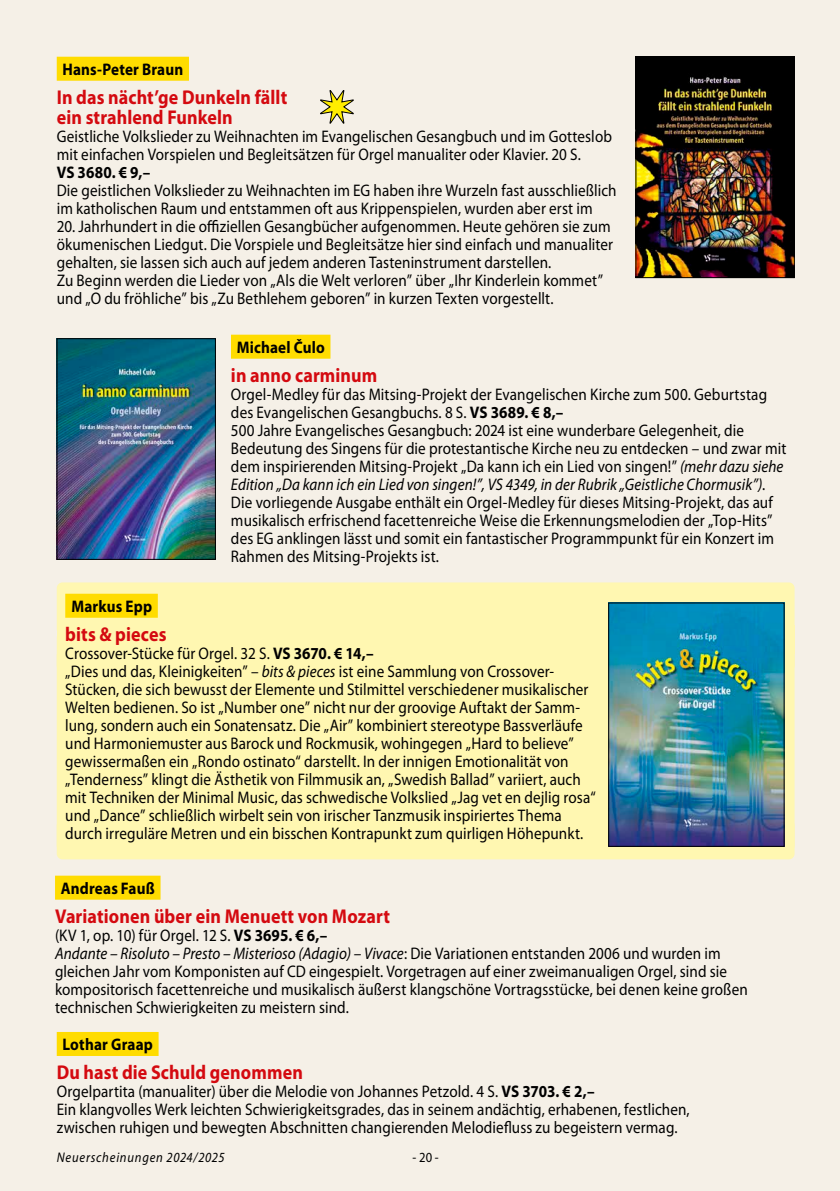
<style>
.page{position:relative;width:840px;height:1191px;background:#fff}
.page>*{position:absolute;margin:0;border:0;box-sizing:border-box;transform-origin:0 0}
.t1{font:700 20px/20px "Myriad Pro";letter-spacing:.005em;color:#d40a10;scale:.9 1}
.t2{font:16.8px/18px "Myriad Pro";letter-spacing:.005em;color:#000;scale:.9 1}
.t3{font:700 16.8px "Myriad Pro";letter-spacing:.01em;color:#000;scale:.9 1}
.t4{font:italic 14px "Myriad Pro";letter-spacing:.06em;color:#000;scale:.9 1}
.t5{font:14px "Myriad Pro";color:#000;scale:.9 1}
.s1{font-weight:700}
.s2{font-style:italic}
</style>
<div class="page">
<div style="left:0;top:0;width:839px;height:1191px;background:#f5f0e7"></div>
<div style="left:55px;top:875px;width:105px;height:24px;background:#ffdc00"></div>
<div style="left:57px;top:582px;width:737px;height:43px;background:#fff7b1"></div>
<div style="left:65px;top:594px;width:93px;height:24px;background:#ffdc00"></div>
<div style="left:57px;top:625px;width:737px;height:29px;background:#fff7b1"></div>
<div style="left:57px;top:650px;width:737px;height:201px;background:#fff7b1;border-radius:6px"></div>
<div style="left:57px;top:820px;width:737px;height:39px;background:#fff7b1;border-radius:6px"></div>
<div style="left:231px;top:335px;width:99px;height:24px;background:#ffdc00"></div>
<img style="left:610px;top:605px;width:171px;height:239px">
<img style="left:59px;top:340px;width:154px;height:217px">
<div style="left:57px;top:338px;width:158px;height:221px;border:1px solid #000"></div>
<div style="left:57px;top:57px;width:132px;height:24px;background:#ffdc00"></div>
<svg style="left:320px;top:90px;width:34px;height:34px"></svg>
<img style="left:637px;top:59px;width:155px;height:217px">
<div style="left:635px;top:57px;width:159px;height:221px;border:1px solid #000"></div>
<div style="left:57px;top:1032px;width:101px;height:24px;background:#ffdc00"></div>
<p class="t3" style="left:62px;top:58px;width:136px">Hans-Peter Braun</p>
<p class="t1" style="left:57px;top:86px;width:257px">In das nächt’ge Dunkeln fällt ein strahlend Funkeln</p>
<p class="t2" style="left:57px;top:127px;width:618px">Geistliche Volkslieder zu Weihnachten im Evangelischen Gesangbuch und im Gotteslob mit einfachen Vorspielen und Begleitsätzen für Orgel manualiter oder Klavier. 20 S.</p>
<p class="t3" style="left:57px;top:161px;width:105px">VS 3680. € 9,–</p>
<p class="t2" style="left:57px;top:181px;width:623px">Die geistlichen Volkslieder zu Weihnachten im EG haben ihre Wurzeln fast ausschließlich im katholischen Raum und entstammen oft aus Krippenspielen, wurden aber erst im</p>
<p class="t2" style="left:57px;top:217px;width:619px">20. Jahrhundert in die offiziellen Gesangbücher aufgenommen. Heute gehören sie zum ökumenischen Liedgut. Die Vorspiele und Begleitsätze hier sind einfach und manualiter gehalten, sie lassen sich auch auf jedem anderen Tasteninstrument darstellen.<br>Zu Beginn werden die Lieder von „Als die Welt verloren” über „Ihr Kinderlein kommet” und „O du fröhliche” bis „Zu Bethlehem geboren” in kurzen Texten vorgestellt.</p>
<p class="t3" style="left:236px;top:336px;width:99px">Michael Čulo</p>
<p class="t1" style="left:231px;top:364px;width:164px">in anno carminum</p>
<p class="t2" style="left:231px;top:385px;width:618px">Orgel-Medley für das Mitsing-Projekt der Evangelischen Kirche zum 500. Geburtstag des Evangelischen Gesangbuchs. 8 S. <span class="s1">VS 3689. € 8,–<br></span>500 Jahre Evangelisches Gesangbuch: 2024 ist eine wunderbare Gelegenheit, die Bedeutung des Singens für die protestantische Kirche neu zu entdecken – und zwar mit dem inspirierenden Mitsing-Projekt „Da kann ich ein Lied von singen!” <span class="s2">(mehr dazu siehe Edition „Da kann ich ein Lied von singen!”, VS 4349, in der Rubrik „Geistliche Chormusik”)</span>.<br>Die vorliegende Ausgabe enthält ein Orgel-Medley für dieses Mitsing-Projekt, das auf musikalisch erfrischend facettenreiche Weise die Erkennungsmelodien der „Top-Hits” des EG anklingen lässt und somit ein fantastischer Programmpunkt für ein Konzert im Rahmen des Mitsing-Projekts ist.</p>
<p class="t3" style="left:71px;top:595px;width:91px">Markus Epp</p>
<p class="t1" style="left:65px;top:623px;width:114px">bits &amp; pieces</p>
<p class="t2" style="left:65px;top:643px;width:590px">Crossover-Stücke für Orgel. 32 S. <span class="s1">VS 3670. € 14,–<br></span>„Dies und das, Kleinigkeiten” – <span class="s2">bits &amp; pieces</span> ist eine Sammlung von Crossover-Stücken, die sich bewusst der Elemente und Stilmittel verschiedener musikalischer Welten bedienen. So ist „Number one” nicht nur der groovige Auftakt der Samm&shy;lung, sondern auch ein Sonatensatz. Die „Air” kombiniert stereotype Bassverläufe und Harmoniemuster aus Barock und Rockmusik, wohingegen „Hard to believe” gewissermaßen ein „Rondo ostinato“ darstellt. In der innigen Emotionalität von „Tenderness” klingt die Ästhetik von Filmmusik an, „Swedish Ballad” variiert, auch mit Techniken der Minimal Music, das schwedische Volkslied „Jag vet en dejlig rosa“ und „Dance” schließlich wirbelt sein von irischer Tanzmusik inspiriertes Thema durch irreguläre Metren und ein bisschen Kontrapunkt zum quirligen Höhepunkt.</p>
<p class="t3" style="left:61px;top:877px;width:106px">Andreas Fauß</p>
<p class="t1" style="left:55px;top:905px;width:373px">Variationen über ein Menuett von Mozart</p>
<p class="t2" style="left:55px;top:925px;width:770px">(KV 1, op. 10) für Orgel. 12 S. <span class="s1">VS 3695. € 6,–<br></span><span class="s2">Andante – Risoluto – Presto – Misterioso (Adagio) – Vivace</span>: Die Variationen entstanden 2006 und wurden im gleichen Jahr vom Komponisten auf CD eingespielt. Vorgetragen auf einer zweimanualigen Orgel, sind sie kompositorisch facettenreiche und musikalisch äußerst klangschöne Vortragsstücke, bei denen keine großen technischen Schwierigkeiten zu meistern sind.</p>
<p class="t3" style="left:62px;top:1033px;width:102px">Lothar Graap</p>
<p class="t1" style="left:57px;top:1061px;width:275px">Du hast die Schuld genommen</p>
<p class="t2" style="left:57px;top:1082px;width:704px">Orgelpartita (manualiter) über die Melodie von Johannes Petzold. 4 S. <span class="s1">VS 3703. € 2,–<br></span>Ein klangvolles Werk leichten Schwierigkeitsgrades, das in seinem andächtig, erhabenen, festlichen, zwischen ruhigen und bewegten Abschnitten changierenden Melodiefluss zu begeistern vermag.</p>
<p class="t4" style="left:57px;top:1148px;width:188px">Neuerscheinungen 2024/2025</p>
<p class="t5" style="left:412px;top:1148px;width:30px">- 20 -</p>
</div>
